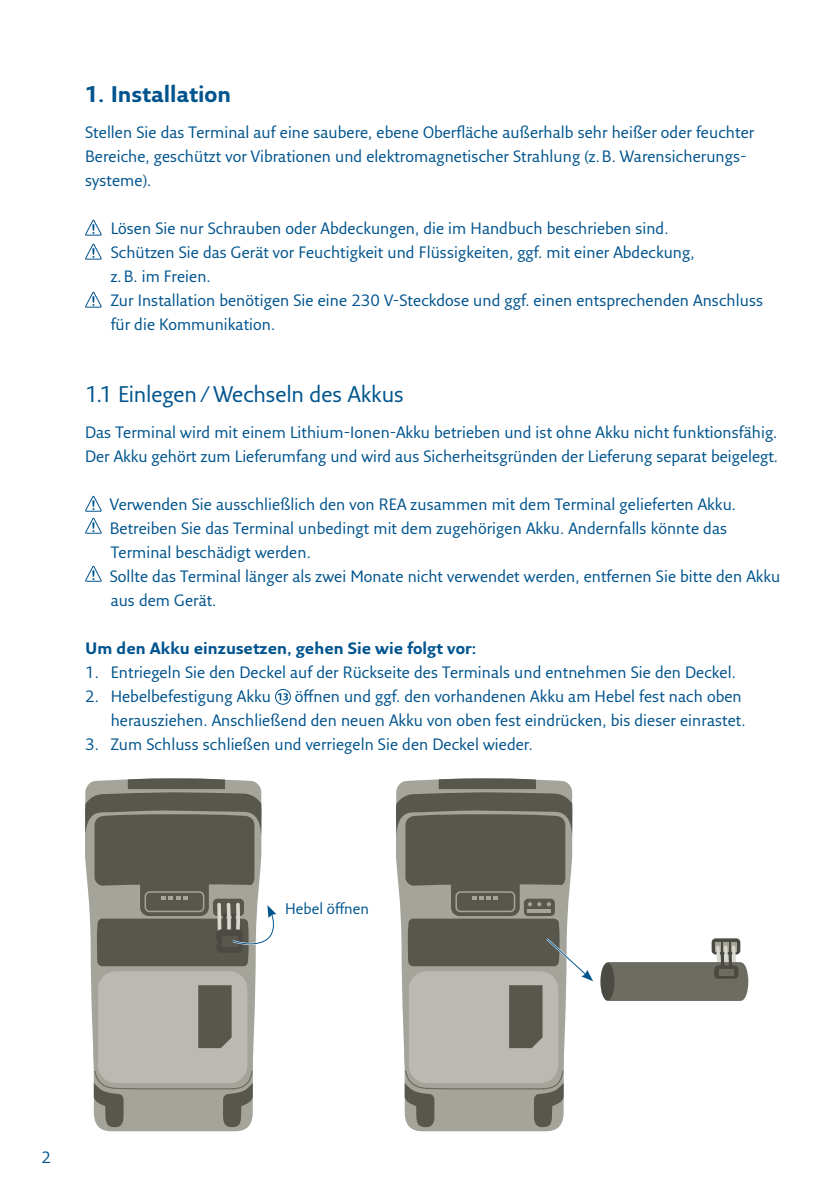
<style>
.page{position:relative;width:840px;height:1191px;background:#fff}
.page>*{position:absolute;margin:0;border:0;box-sizing:border-box;transform-origin:0 0}
.t1{font:22px "Fresco Sans Plus Pro";letter-spacing:-.01em;color:#00548e}
.t2{font:700 22px "Fresco Sans Plus Pro";color:#00548e}
.t3{font:16px/24px "Fresco Sans Plus Pro";color:#00548e}
.t4{font:700 16px "Fresco Sans Plus Pro";color:#00548e}
.t5{font:15px "Fresco Sans Plus Pro";color:#00548e}
</style>
<div class="page">
<svg style="left:85px;top:219px;width:17px;height:17px"></svg>
<svg style="left:85px;top:243px;width:17px;height:17px"></svg>
<svg style="left:85px;top:291px;width:17px;height:17px"></svg>
<svg style="left:85px;top:495px;width:17px;height:39px"></svg>
<svg style="left:85px;top:565px;width:17px;height:17px"></svg>
<svg style="left:278px;top:693px;width:10px;height:7px"></svg>
<div style="left:275px;top:689px;width:16px;height:16px;border:1px solid #00548e;border-radius:50%"></div>
<svg style="left:410px;top:1127px;width:149px;height:4px"></svg>
<svg style="left:404px;top:1079px;width:160px;height:48px;background:#93938a"></svg>
<svg style="left:398px;top:885px;width:172px;height:194px;fill:#a4a49b"></svg>
<svg style="left:523px;top:898px;width:31px;height:18px"></svg>
<div style="left:450px;top:871px;width:69px;height:45px;background:#58574e;border-radius:9px"></div>
<svg style="left:396px;top:778px;width:176px;height:107px;background:#67665e"></svg>
<div style="left:455px;top:891px;width:60px;height:21px;border:2px solid #a4a49b;border-radius:4px"></div>
<svg style="left:472px;top:896px;width:25px;height:4px"></svg>
<div style="left:408px;top:970px;width:150px;height:113px;background:#babab3;border-radius:18px"></div>
<div style="left:407px;top:970px;width:152px;height:114px;border:1px solid #a4a49b;border-radius:18px"></div>
<svg style="left:527px;top:902px;width:4px;height:4px"></svg>
<svg style="left:537px;top:902px;width:13px;height:4px"></svg>
<svg style="left:527px;top:908px;width:23px;height:4px"></svg>
<div style="left:711px;top:938px;width:29px;height:16px;background:#4c4b43;border-radius:4px"></div>
<div style="left:714px;top:941px;width:6px;height:10px;background:#a4a49b"></div>
<div style="left:722px;top:941px;width:6px;height:10px;background:#a4a49b"></div>
<div style="left:730px;top:941px;width:6px;height:10px;background:#a4a49b"></div>
<svg style="left:600px;top:962px;width:14px;height:38px"></svg>
<svg style="left:603px;top:943px;width:144px;height:58px"></svg>
<svg style="left:407px;top:918px;width:186px;height:130px"></svg>
<svg style="left:99px;top:1127px;width:149px;height:4px"></svg>
<svg style="left:93px;top:1079px;width:160px;height:48px;background:#93938a"></svg>
<svg style="left:87px;top:885px;width:172px;height:194px;fill:#a4a49b"></svg>
<div style="left:140px;top:871px;width:69px;height:45px;background:#58574e;border-radius:9px"></div>
<svg style="left:85px;top:778px;width:176px;height:107px;background:#67675e"></svg>
<div style="left:144px;top:891px;width:60px;height:21px;border:2px solid #a4a49b;border-radius:4px"></div>
<div style="left:97px;top:970px;width:151px;height:113px;background:#babab3;border-radius:18px"></div>
<div style="left:97px;top:970px;width:151px;height:114px;border:1px solid #a4a49b;border-radius:18px"></div>
<svg style="left:198px;top:985px;width:33px;height:63px;background:#5b5a51"></svg>
<svg style="left:97px;top:896px;width:180px;height:70px"></svg>
<h1 class="t2" style="left:85px;top:80px;width:147px">1. Installation</h1>
<p class="t3" style="left:85px;top:120px;width:670px">Stellen Sie das Terminal auf eine saubere, ebene Oberfläche außerhalb sehr heißer oder feuchter<br>Bereiche, geschützt vor Vibrationen und elektromagnetischer Strahlung (z.B. Warensicherungs&shy;systeme).</p>
<p class="t3" style="left:111px;top:216px;width:653px">Lösen Sie nur Schrauben oder Abdeckungen, die im Handbuch beschrieben sind.<br>Schützen Sie das Gerät vor Feuchtigkeit und Flüssigkeiten, ggf. mit einer Abdeckung,<br>z.B. im Freien.<br>Zur Installation benötigen Sie eine 230 V-Steckdose und ggf. einen entsprechenden Anschluss für die Kommunikation.</p>
<h1 class="t1" style="left:85px;top:380px;width:320px">1.1 Einlegen/Wechseln des Akkus</h1>
<p class="t3" style="left:85px;top:420px;width:694px">Das Terminal wird mit einem Lithium-Ionen-Akku betrieben und ist ohne Akku nicht funktionsfähig.<br>Der Akku gehört zum Lieferumfang und wird aus Sicherheitsgründen der Lieferung separat beigelegt.</p>
<p class="t3" style="left:110px;top:492px;width:671px">Verwenden Sie ausschließlich den von REA zusammen mit dem Terminal gelieferten Akku.<br>Betreiben Sie das Terminal unbedingt mit dem zugehörigen Akku. Andernfalls könnte das Terminal beschädigt werden.<br>Sollte das Terminal länger als zwei Monate nicht verwendet werden, entfernen Sie bitte den Akku aus dem Gerät.</p>
<p class="t4" style="left:85px;top:638px;width:392px">Um den Akku einzusetzen, gehen Sie wie folgt vor:</p>
<p class="t3" style="left:85px;top:660px;width:652px">1. Entriegeln Sie den Deckel auf der Rückseite des Terminals und entnehmen Sie den Deckel.</p>
<p class="t3" style="left:85px;top:684px;width:187px">2. Hebelbefestigung Akku</p>
<p class="t3" style="left:111px;top:684px;width:636px;text-align:right">öffnen und ggf. den vorhandenen Akku am Hebel fest nach oben<br>herausziehen. Anschließend den neuen Akku von oben fest eindrücken, bis dieser einrastet.</p>
<p class="t3" style="left:85px;top:732px;width:449px">3. Zum Schluss schließen und verriegeln Sie den Deckel wieder.</p>
<p class="t5" style="left:285px;top:899px;width:85px">Hebel öffnen</p>
<p class="t3" style="left:42px;top:1144px;width:11px">2</p>
</div>
